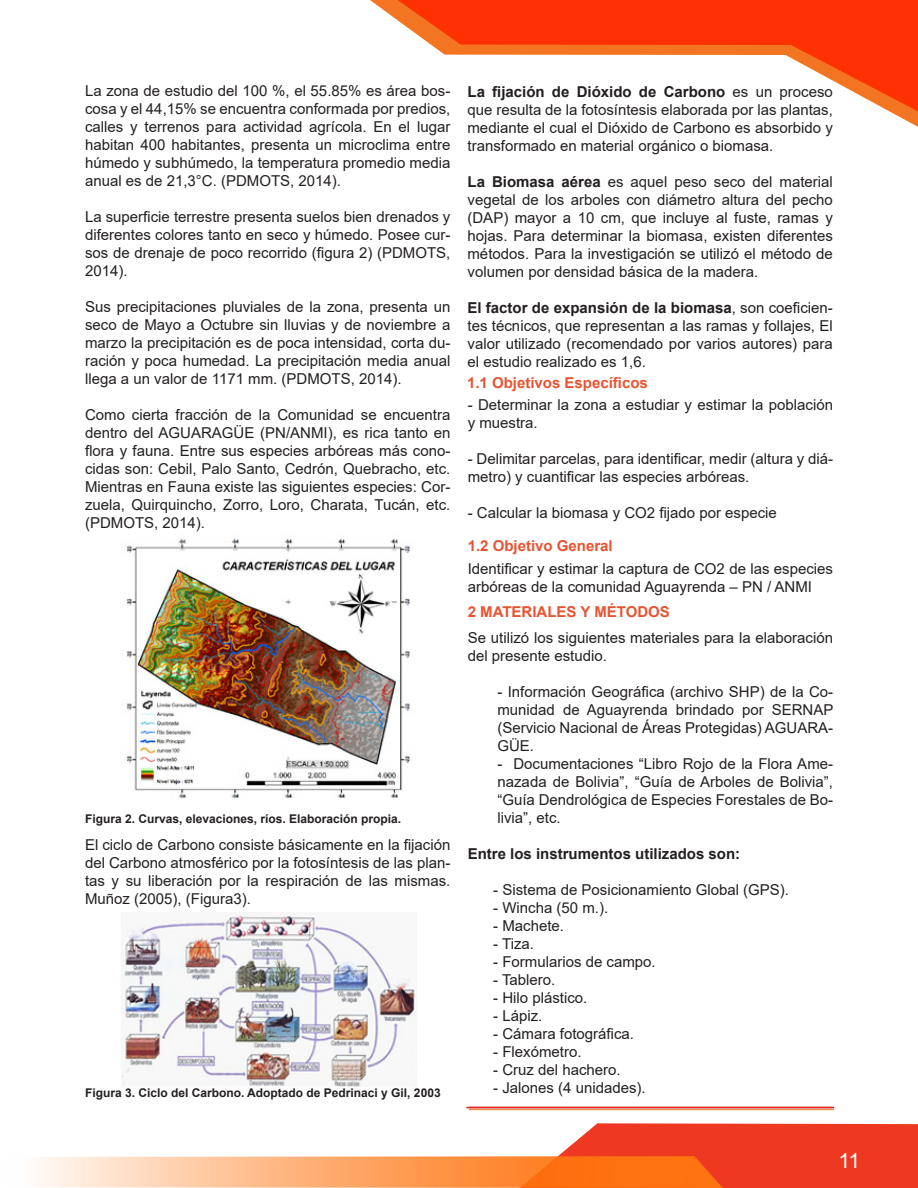
<style>
.page{position:relative;width:918px;height:1188px;background:#fff}
.page>*{position:absolute;margin:0;border:0;box-sizing:border-box;transform-origin:0 0}
.t1{font:21px "Arial";color:#fff}
.Párrafos{font:15px/18px "Arial";color:#231f20;text-align:justify}
.t2{font:700 15px "Arial";color:#e65431}
.Párrafos-2{font:700 15px "Arial";color:#231f20}
.Párrafos-3{font:700 12px "Arial";color:#231f20}
.s1{font-weight:700}
</style>
<div class="page">
<svg style="left:37px;top:1123px;width:881px;height:65px"></svg>
<hr style="left:468px;top:1107px;width:366px;height:1px;background:#b61a25">
<hr style="left:469px;top:1109px;width:365px;height:1px;background:#ea7d22">
<hr style="left:466px;top:1107px;width:366px;height:1px;background:#ee2123">
<svg style="left:370px;top:0;width:548px;height:127px"></svg>
<svg style="left:398px;top:0;width:520px;height:111px"></svg>
<img style="left:121px;top:913px;width:296px;height:174px">
<img style="left:126px;top:539px;width:284px;height:260px">
<p class="Párrafos" style="left:85px;top:82px;width:367px">La zona de estudio del 100 %, el 55.85% es área bos&shy;cosa y el 44,15% se encuentra conformada por predios, calles y terrenos para actividad agrícola. En el lugar habitan 400 habitantes, presenta un microclima entre húmedo y subhúmedo, la temperatura promedio media anual es de 21,3°C. (PDMOTS, 2014).</p>
<p class="Párrafos" style="left:85px;top:208px;width:367px">La superficie terrestre presenta suelos bien drenados y diferentes colores tanto en seco y húmedo. Posee cur&shy;sos de drenaje de poco recorrido (figura 2) (PDMOTS, 2014).</p>
<p class="Párrafos" style="left:85px;top:298px;width:367px">Sus precipitaciones pluviales de la zona, presenta un seco de Mayo a Octubre sin lluvias y de noviembre a marzo la precipitación es de poca intensidad, corta du&shy;ración y poca humedad. La precipitación media anual llega a un valor de 1171 mm. (PDMOTS, 2014).</p>
<p class="Párrafos" style="left:85px;top:406px;width:367px">Como cierta fracción de la Comunidad se encuentra dentro del AGUARAGÜE (PN/ANMI), es rica tanto en flora y fauna. Entre sus especies arbóreas más cono&shy;cidas son: Cebil, Palo Santo, Cedrón, Quebracho, etc.<br>Mientras en Fauna existe las siguientes especies: Cor&shy;zuela, Quirquincho, Zorro, Loro, Charata, Tucán, etc. (PDMOTS, 2014).</p>
<p class="Párrafos-3" style="left:85px;top:810px;width:318px">Figura 2. Curvas, elevaciones, ríos. Elaboración propia.</p>
<p class="Párrafos" style="left:85px;top:836px;width:367px">El ciclo de Carbono consiste básicamente en la fijación del Carbono atmosférico por la fotosíntesis de las plan&shy;tas y su liberación por la respiración de las mismas.<br>Muñoz (2005), (Figura3).</p>
<p class="Párrafos-3" style="left:85px;top:1085px;width:357px">Figura 3. Ciclo del Carbono. Adoptado de Pedrinaci y Gil, 2003</p>
<p class="Párrafos" style="left:468px;top:83px;width:367px"><span class="s1">La fijación de Dióxido de Carbono</span> es un proceso que resulta de la fotosíntesis elaborada por las plantas, mediante el cual el Dióxido de Carbono es absorbido y transformado en material orgánico o biomasa.</p>
<p class="Párrafos" style="left:468px;top:173px;width:367px"><span class="s1">La Biomasa aérea</span> es aquel peso seco del material vegetal de los arboles con diámetro altura del pecho (DAP) mayor a 10 cm, que incluye al fuste, ramas y hojas. Para determinar la biomasa, existen diferentes métodos. Para la investigación se utilizó el método de volumen por densidad básica de la madera.</p>
<p class="Párrafos" style="left:468px;top:299px;width:367px"><span class="s1">El factor de expansión de la biomasa</span>, son coeficien&shy;tes técnicos, que representan a las ramas y follajes, El valor utilizado (recomendado por varios autores) para el estudio realizado es 1,6.</p>
<p class="t2" style="left:467px;top:372px;width:182px">1.1 Objetivos Específicos</p>
<p class="Párrafos" style="left:468px;top:396px;width:367px">- Determinar la zona a estudiar y estimar la población y muestra.</p>
<p class="Párrafos" style="left:468px;top:450px;width:367px">- Delimitar parcelas, para identificar, medir (altura y diá&shy;metro) y cuantificar las especies arbóreas.</p>
<p class="Párrafos" style="left:468px;top:504px;width:311px">- Calcular la biomasa y CO2 fijado por especie</p>
<p class="t2" style="left:468px;top:535px;width:147px">1.2 Objetivo General</p>
<p class="Párrafos" style="left:468px;top:560px;width:367px">Identificar y estimar la captura de CO2 de las especies arbóreas de la comunidad Aguayrenda – PN / ANMI</p>
<p class="t2" style="left:468px;top:601px;width:204px">2 MATERIALES Y MÉTODOS</p>
<p class="Párrafos" style="left:468px;top:629px;width:367px">Se utilizó los siguientes materiales para la elaboración del presente estudio.</p>
<p class="Párrafos" style="left:497px;top:683px;width:337px">- Información Geográfica (archivo SHP) de la Co&shy;munidad de Aguayrenda brindado por SERNAP (Servicio Nacional de Áreas Protegidas) AGUARA-GÜE.</p>
<p class="Párrafos" style="left:497px;top:755px;width:337px">- Documentaciones “Libro Rojo de la Flora Ame&shy;nazada de Bolivia”, “Guía de Arboles de Bolivia”, “Guía Dendrológica de Especies Forestales de Bo&shy;livia”, etc.</p>
<p class="Párrafos-2" style="left:468px;top:843px;width:274px">Entre los instrumentos utilizados son:</p>
<p class="Párrafos" style="left:493px;top:881px;width:297px">- Sistema de Posicionamiento Global (GPS).</p>
<p class="Párrafos" style="left:493px;top:899px;width:117px">- Wincha (50 m.).</p>
<p class="Párrafos" style="left:493px;top:917px;width:72px">- Machete.</p>
<p class="Párrafos" style="left:493px;top:935px;width:42px">- Tiza.</p>
<p class="Párrafos" style="left:493px;top:953px;width:164px">- Formularios de campo.</p>
<p class="Párrafos" style="left:493px;top:971px;width:64px">- Tablero.</p>
<p class="Párrafos" style="left:493px;top:989px;width:96px">- Hilo plástico.</p>
<p class="Párrafos" style="left:493px;top:1007px;width:51px">- Lápiz.</p>
<p class="Párrafos" style="left:493px;top:1025px;width:142px">- Cámara fotográfica.</p>
<p class="Párrafos" style="left:493px;top:1043px;width:90px">- Flexómetro.</p>
<p class="Párrafos" style="left:493px;top:1061px;width:129px">- Cruz del hachero.</p>
<p class="Párrafos" style="left:493px;top:1079px;width:154px">- Jalones (4 unidades).</p>
<h1 class="t1" style="left:838px;top:1146px;width:23px">11</h1>
</div>
